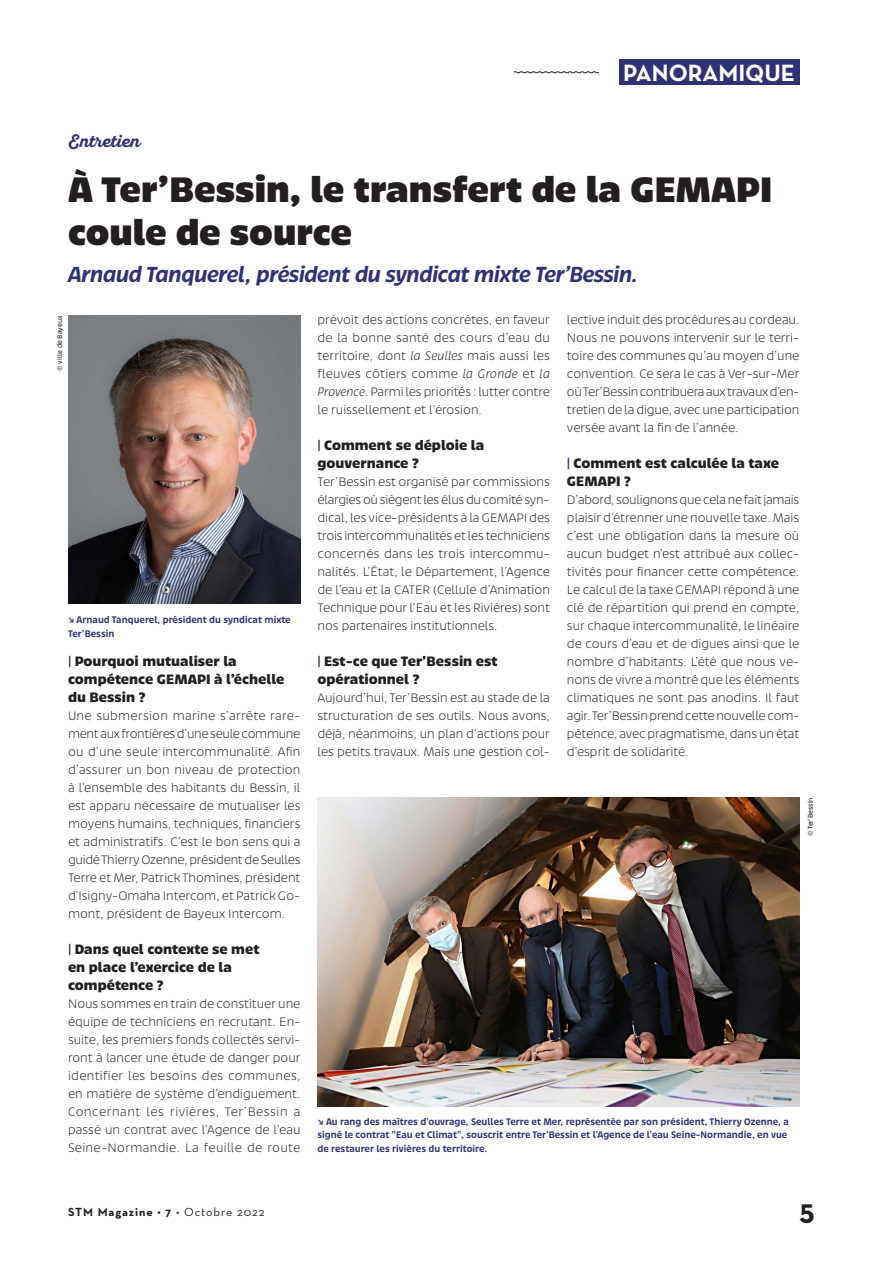
<style>
.page{position:relative;width:893px;height:1263px;background:#fff}
.page>*{position:absolute;margin:0;border:0;box-sizing:border-box;transform-origin:0 0}
.t1{font:900 39px/42px "Bruna";color:#231f20}
.t2{font:700 30px "Neutra Text";color:#231f20}
.t3{font:italic 500 24px "Bruna";letter-spacing:-.02em;color:#303276}
.t4{font:700 24px "Neutra Text";color:#fff}
.t5{font:16.5px "Sant Elia Script Regular 5";color:#303276}
.t6{font:700 15px/18px "Bruna";color:#231f20}
.t7{font:300 13.5px/18px "Bruna";color:#231f20;text-align:justify}
.t8{font:700 12px "Neutra Text";letter-spacing:.08em;color:#231f20}
.t9{font:500 10.5px/13.5px "Bruna";color:#303276;scale:.95 1}
.t10{font:7.5px "Bruna";color:#231f20;scale:.95 1}
.s1{font-size:13.5px;color:#303276}
.s2{font-style:italic}
.s3{font-weight:400}
</style>
<div class="page">
<div style="left:619px;top:60px;width:180px;height:25px;background:#303276"></div>
<svg style="left:513px;top:71px;width:86px;height:3px"></svg>
<img style="left:69px;top:316px;width:231px;height:288px">
<img style="left:317px;top:797px;width:482px;height:309px">
<h3 class="t4" style="left:623px;top:57px;width:173px">PANORAMIQUE</h3>
<p class="t5" style="left:69px;top:132px;width:73px">Entretien</p>
<h1 class="t1" style="left:68px;top:166px;width:706px">À Ter’Bessin, le transfert de la GEMAPI coule de source</h1>
<h3 class="t3" style="left:68px;top:257px;width:571px">Arnaud Tanquerel, président du syndicat mixte Ter’Bessin.</h3>
<p class="t10" style="left:55px;top:371px;width:59px;rotate:-90deg">© ville de Bayeux</p>
<p class="t9" style="left:68px;top:612px;width:236px">↘ Arnaud Tanquerel, président du syndicat mixte<br>Ter’Bessin</p>
<p class="t6" style="left:68px;top:651px;width:218px"><span class="s1">|</span> Pourquoi mutualiser la compétence GEMAPI à l’échelle du Bessin ?</p>
<p class="t7" style="left:68px;top:706px;width:234px">Une submersion marine s’arrête rare&shy;ment aux frontières d’une seule commune ou d’une seule intercommunalité. Afin d’assurer un bon niveau de protection à l’ensemble des habitants du Bessin, il est apparu nécessaire de mutualiser les moyens humains, techniques, financiers et administratifs. C’est le bon sens qui a guidé Thierry Ozenne, président de Seulles Terre et Mer, Patrick Thomines, président d'Isigny-Omaha Intercom, et Patrick Go&shy;mont, président de Bayeux Intercom.</p>
<p class="t6" style="left:68px;top:939px;width:193px"><span class="s1">|</span> Dans quel contexte se met en place l’exercice de la compétence ?</p>
<p class="t7" style="left:68px;top:994px;width:234px">Nous sommes en train de constituer une équipe de techniciens en recrutant. En&shy;suite, les premiers fonds collectés servi&shy;ront à lancer une étude de danger pour identifier les besoins des communes, en matière de système d’endiguement.<br>Concernant les rivières, Ter’Bessin a passé un contrat avec l’Agence de l’eau Seine-Normandie. La feuille de route</p>
<p class="t7" style="left:317px;top:310px;width:234px">prévoit des actions concrètes, en faveur de la bonne santé des cours d’eau du territoire, dont <span class="s2">la Seulles</span> mais aussi les fleuves côtiers comme <span class="s2">la Gronde</span> et <span class="s2">la Provence</span>. Parmi les priorités : lutter contre le ruissellement et l'érosion.</p>
<p class="t6" style="left:317px;top:435px;width:168px"><span class="s1">|</span> Comment se déploie la gouvernance ?</p>
<p class="t7" style="left:317px;top:472px;width:234px">Ter’Bessin est organisé par commissions élargies où siègent les élus du comité syn&shy;dical, les vice-présidents à la GEMAPI des trois intercommunalités et les techniciens concernés dans les trois intercommu&shy;nalités. L’État, le Département, l’Agence de l’eau et la CATER (Cellule d’Animation Technique pour l’Eau et les Rivières) sont nos partenaires institutionnels.</p>
<p class="t6" style="left:317px;top:651px;width:182px"><span class="s1">|</span> Est-ce que Ter’Bessin est opérationnel ?</p>
<p class="t7" style="left:317px;top:688px;width:234px">Aujourd’hui, Ter’Bessin est au stade de la structuration de ses outils. Nous avons, déjà, néanmoins, un plan d’actions pour les petits travaux. Mais une gestion col-</p>
<p class="t7" style="left:567px;top:310px;width:234px">lective induit des procédures au cordeau.<br>Nous ne pouvons intervenir sur le terri&shy;toire des communes qu’au moyen d’une convention. Ce sera le cas à Ver-sur-Mer où Ter’Bessin contribuera aux travaux d’en&shy;tretien de la digue, avec une participation versée avant la fin de l’année.</p>
<p class="t6" style="left:567px;top:453px;width:214px"><span class="s1">|</span> Comment est calculée la taxe<br>GEMAPI ?</p>
<p class="t7" style="left:567px;top:490px;width:234px">D’abord, soulignons que cela ne fait jamais plaisir d’étrenner une nouvelle taxe. Mais c’est une obligation dans la mesure où aucun budget n’est attribué aux collec&shy;tivités pour financer cette compétence.<br>Le calcul de la taxe GEMAPI répond à une clé de répartition qui prend en compte, sur chaque intercommunalité, le linéaire de cours d’eau et de digues ainsi que le nombre d’habitants. L’été que nous ve&shy;nons de vivre a montré que les éléments climatiques ne sont pas anodins. Il faut agir. Ter’Bessin prend cette nouvelle com&shy;pétence, avec pragmatisme, dans un état d’esprit de solidarité.</p>
<p class="t10" style="left:805px;top:836px;width:43px;rotate:-90deg">© Ter'Bessin</p>
<p class="t9" style="left:317px;top:1114px;width:498px">↘ Au rang des maîtres d'ouvrage, Seulles Terre et Mer, représentée par son président, Thierry Ozenne, a signé le contrat "Eau et Climat", souscrit entre Ter'Bessin et l'Agence de l'eau Seine-Normandie, en vue de restaurer les rivières du territoire.</p>
<p class="t8" style="left:68px;top:1204px;width:198px">STM Magazine • 7 <span class="s3">• Octobre 2022</span></p>
<h2 class="t2" style="left:799px;top:1191px;width:17px">5</h2>
</div>
